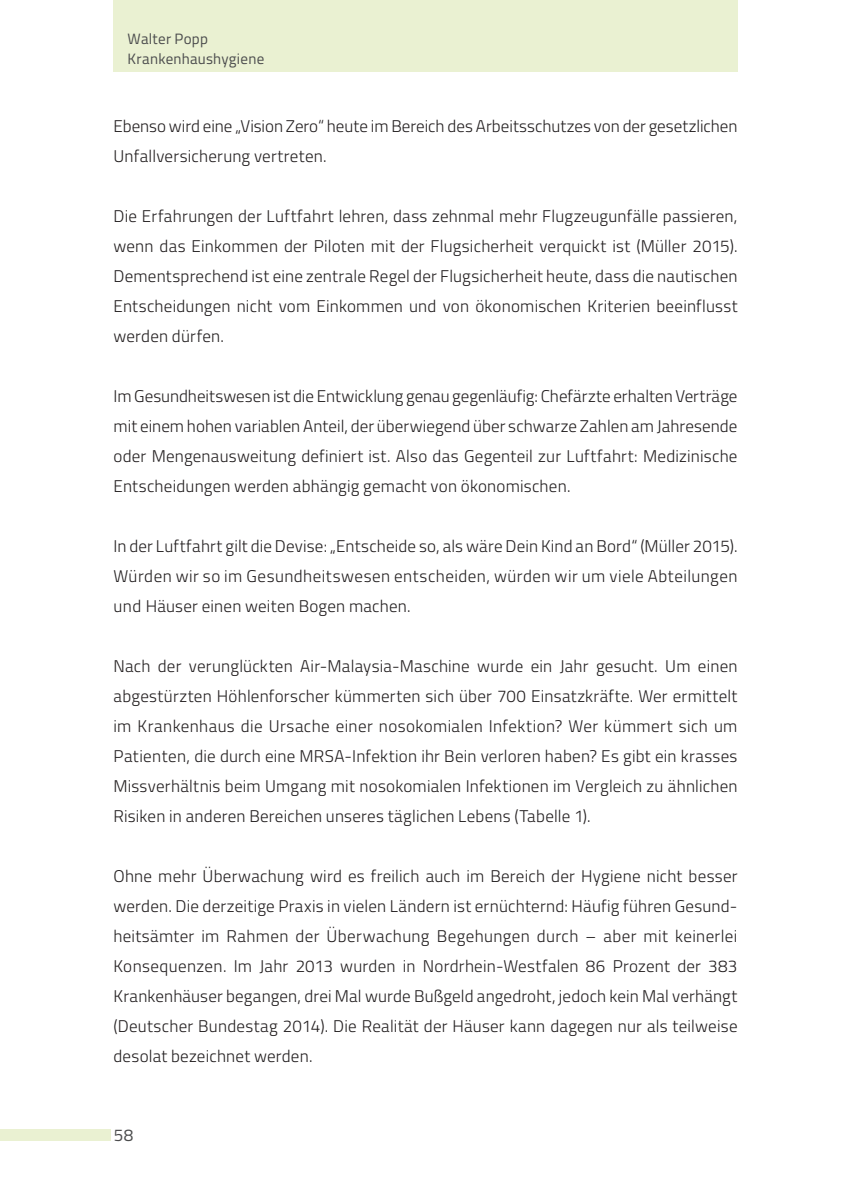
<style>
.page{position:relative;width:851px;height:1191px;background:#fff}
.page>*{position:absolute;margin:0;border:0;box-sizing:border-box;transform-origin:0 0}
.t1{font:300 17px/30px "Titillium";letter-spacing:.01em;color:#231f20;text-align:justify}
.t2{font:17px "Titillium";color:#4b4c4d}
.t3{font:15px/20px "Titillium";letter-spacing:.015em;color:#4b4c4d}
</style>
<div class="page">
<div style="left:113px;top:0;width:624px;height:71px;background:#eaf1d2"></div>
<div style="left:0;top:1129px;width:111px;height:11px;background:#eaf1d2"></div>
<p class="t3" style="left:128px;top:28px;width:138px">Walter Popp<br>Krankenhaushygiene</p>
<p class="t1" style="left:113px;top:110px;width:625px">Ebenso wird eine „Vision Zero“ heute im Bereich des Arbeitsschutzes von der gesetzlichen<br>Unfallversicherung vertreten.</p>
<p class="t1" style="left:113px;top:200px;width:625px">Die Erfahrungen der Luftfahrt lehren, dass zehnmal mehr Flugzeugunfälle passieren, wenn das Einkommen der Piloten mit der Flugsicherheit verquickt ist (Müller 2015).<br>Dementsprechend ist eine zentrale Regel der Flugsicherheit heute, dass die nautischen Entscheidungen nicht vom Einkommen und von ökonomischen Kriterien beeinflusst werden dürfen.</p>
<p class="t1" style="left:113px;top:380px;width:625px">Im Gesundheitswesen ist die Entwicklung genau gegenläufig: Chefärzte erhalten Verträge mit einem hohen variablen Anteil, der überwiegend über schwarze Zahlen am Jahresende oder Mengenausweitung definiert ist. Also das Gegenteil zur Luftfahrt: Medizinische Entscheidungen werden abhängig gemacht von ökonomischen.</p>
<p class="t1" style="left:113px;top:530px;width:625px">In der Luftfahrt gilt die Devise: „Entscheide so, als wäre Dein Kind an Bord“ (Müller 2015).<br>Würden wir so im Gesundheitswesen entscheiden, würden wir um viele Abteilungen und Häuser einen weiten Bogen machen.</p>
<p class="t1" style="left:113px;top:650px;width:625px">Nach der verunglückten Air-Malaysia-Maschine wurde ein Jahr gesucht. Um einen abgestürzten Höhlenforscher kümmerten sich über 700 Einsatzkräfte. Wer ermittelt im Krankenhaus die Ursache einer nosokomialen Infektion? Wer kümmert sich um Patienten, die durch eine MRSA-Infektion ihr Bein verloren haben? Es gibt ein krasses Missverhältnis beim Umgang mit nosokomialen Infektionen im Vergleich zu ähnlichen Risiken in anderen Bereichen unseres täglichen Lebens (Tabelle 1).</p>
<p class="t1" style="left:113px;top:860px;width:625px">Ohne mehr Überwachung wird es freilich auch im Bereich der Hygiene nicht besser werden. Die derzeitige Praxis in vielen Ländern ist ernüchternd: Häufig führen Gesund&shy;heitsämter im Rahmen der Überwachung Begehungen durch – aber mit keinerlei Konsequenzen. Im Jahr 2013 wurden in Nordrhein-Westfalen 86 Prozent der 383<br>Krankenhäuser begangen, drei Mal wurde Bußgeld angedroht, jedoch kein Mal verhängt (Deutscher Bundestag 2014). Die Realität der Häuser kann dagegen nur als teilweise desolat bezeichnet werden.</p>
<p class="t2" style="left:114px;top:1122px;width:21px">58</p>
</div>
